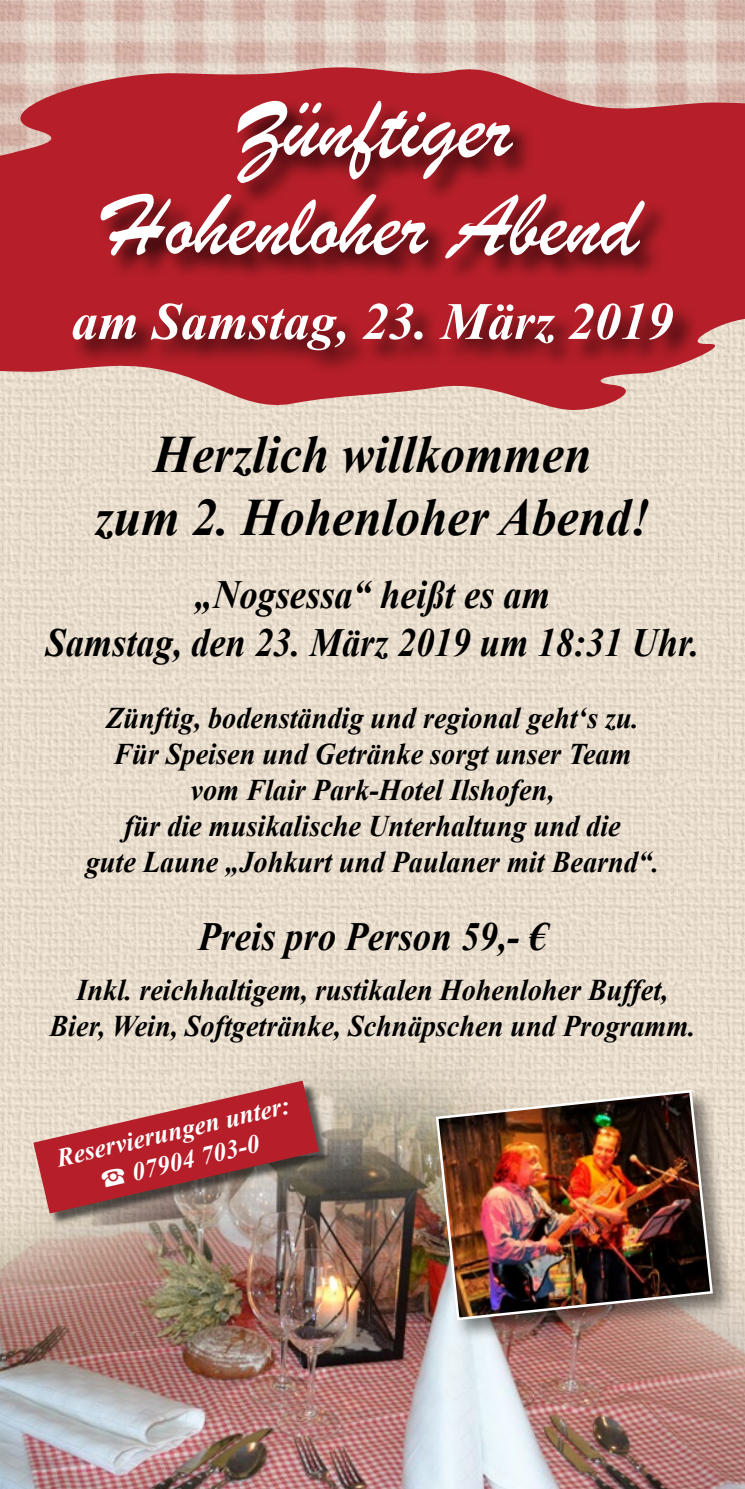
<style>
.page{position:relative;width:745px;height:1489px;background:#fff}
.page>*{position:absolute;margin:0;border:0;box-sizing:border-box;transform-origin:0 0}
.t1{font:92.5px/97.5px "Brush Script";color:#fff;text-align:center}
.t2{font:italic 700 52.5px/63px "Times New Roman";color:#000;text-align:center;scale:.94 1}
.t3{font:italic 700 52.5px "Times New Roman";color:#fff}
.t4{font:italic 700 40px/48px "Times New Roman";color:#000;text-align:center;scale:.91 1}
.t5{font:italic 700 40px "Times New Roman";color:#000;scale:.92 1}
.t6{font:italic 700 30px/36px "Times New Roman";color:#000;text-align:center;scale:.94 1}
.t7{font:italic 700 25.5px/30.8px "Times New Roman";color:#fff;text-align:center}
.s1{font-family:"European Pi Three";font-weight:400;font-style:normal}
</style>
<div class="page">
<img style="left:0;top:414px;width:744px;height:628px">
<img style="left:0;top:0;width:744px;height:60px">
<img style="left:0;top:1042px;width:744px;height:446px">
<svg style="left:0;top:213px;width:744px;height:201px;background:#cd7674"></svg>
<svg style="left:0;top:60px;width:744px;height:153px;background:#c76a6a"></svg>
<div style="left:71px;top:100px;width:628px;height:276px;background:#000;opacity:.75"></div>
<div style="left:36px;top:1082px;width:295px;height:143px;background:#000;opacity:.6"></div>
<svg style="left:33px;top:1080px;width:286px;height:133px;background:#b66160"></svg>
<div style="left:432px;top:1086px;width:301px;height:255px;background:#000;opacity:.49"></div>
<img style="left:434px;top:1088px;width:279px;height:233px">
<h1 class="t1" style="left:106px;top:78px;width:534px">Zünftiger<br>Hohenloher Abend</h1>
<h2 class="t3" style="left:72px;top:285px;width:602px">am Samstag, 23. März 2019</h2>
<h2 class="t2" style="left:95px;top:421px;width:592px">Herzlich willkommen<br>zum 2. Hohenloher Abend!</h2>
<h3 class="t4" style="left:45px;top:569px;width:719px">„Nogsessa“ heißt es am<br>Samstag, den 23. März 2019 um 18:31 Uhr.</h3>
<p class="t6" style="left:86px;top:699px;width:611px">Zünftig, bodenständig und regional geht‘s zu.<br>Für Speisen und Getränke sorgt unser Team vom Flair Park-Hotel Ilshofen,<br>für die musikalische Unterhaltung und die<br>gute Laune „Johkurt und Paulaner mit Bearnd“.</p>
<h3 class="t5" style="left:198px;top:908px;width:380px">Preis pro Person 59,- €</h3>
<p class="t6" style="left:49px;top:971px;width:688px">Inkl. reichhaltigem, rustikalen Hohenloher Buffet,<br>Bier, Wein, Softgetränke, Schnäpschen und Programm.</p>
<p class="t7" style="left:53px;top:1142px;width:240px;rotate:-13deg">Reservierungen unter:<br><span class="s1">S</span> 07904 703-0</p>
</div>
